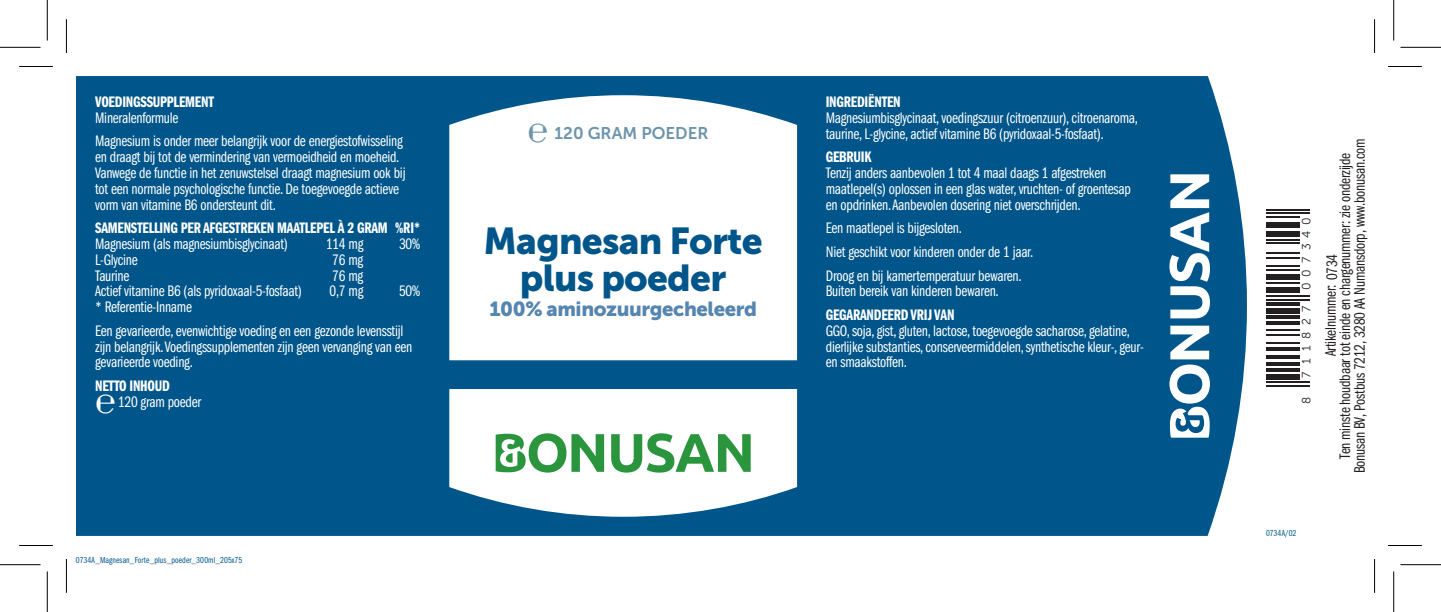
<style>
.page{position:relative;width:1441px;height:612px;background:#fff}
.page>*{position:absolute;margin:0;border:0;box-sizing:border-box;transform-origin:0 0}
.t1{font:37.12px/37.1px "Museo Sans 900";letter-spacing:-.02em;color:#00568a;text-align:center}
.t2{font:34.88px "Times New Roman";color:#fff}
.t3{font:34.88px "Times New Roman";color:#6e94ab}
.t4{font:20.25px "Museo Sans 900";letter-spacing:-.02em;color:#5685af}
.t5{font:16.88px "Museo Sans 700";color:#6e94ab}
.t6{font:15.75px/15.8px "Franklin Gothic Book Cmpr";letter-spacing:-.015em;color:#fff}
.t7{font:15.75px/14.6px "Franklin Gothic Book Cmpr";letter-spacing:-.015em;color:#231f20;text-align:center}
.t8{font:15.75px "Franklin Gothic Demi Cmpr";letter-spacing:-.015em;color:#fff}
.t9{font:11.92px "Museo Sans 300";letter-spacing:.535em;color:#231f20}
.t10{font:9px "Franklin Gothic Book Cmpr";letter-spacing:.01em;color:#00568a}
.s1{color:#fff}
</style>
<div class="page">
<div style="left:76px;top:76px;width:1170px;height:459px;background:#00568a"></div>
<svg style="left:449px;top:388px;width:348px;height:128px"></svg>
<svg style="left:449px;top:95px;width:348px;height:265px"></svg>
<svg style="left:611px;top:433px;width:139px;height:39px"></svg>
<svg style="left:495px;top:433px;width:109px;height:39px"></svg>
<svg style="left:1169px;top:174px;width:40px;height:144px"></svg>
<svg style="left:1169px;top:325px;width:40px;height:112px"></svg>
<hr style="left:1265px;top:384px;width:43px;height:2px;background:#231f20">
<hr style="left:1265px;top:381px;width:43px;height:1px;background:#231f20">
<div style="left:1265px;top:373px;width:34px;height:6px;background:#231f20"></div>
<svg style="left:1266px;top:368px;width:33px;height:3px"></svg>
<hr style="left:1265px;top:362px;width:34px;height:4px;background:#231f20">
<svg style="left:1266px;top:355px;width:33px;height:3px"></svg>
<hr style="left:1265px;top:347px;width:34px;height:3px;background:#231f20">
<hr style="left:1265px;top:341px;width:34px;height:2px;background:#231f20">
<hr style="left:1265px;top:334px;width:34px;height:2px;background:#231f20">
<hr style="left:1265px;top:328px;width:34px;height:2px;background:#231f20">
<hr style="left:1265px;top:321px;width:34px;height:4px;background:#231f20">
<hr style="left:1265px;top:315px;width:34px;height:4px;background:#231f20">
<div style="left:1265px;top:308px;width:34px;height:5px;background:#231f20"></div>
<hr style="left:1265px;top:302px;width:34px;height:4px;background:#231f20">
<hr style="left:1265px;top:298px;width:43px;height:2px;background:#231f20">
<hr style="left:1265px;top:294px;width:43px;height:2px;background:#231f20">
<div style="left:1265px;top:287px;width:34px;height:6px;background:#231f20"></div>
<hr style="left:1265px;top:281px;width:34px;height:2px;background:#231f20">
<div style="left:1265px;top:274px;width:34px;height:6px;background:#231f20"></div>
<hr style="left:1265px;top:268px;width:34px;height:2px;background:#231f20">
<hr style="left:1265px;top:265px;width:34px;height:1px;background:#231f20">
<hr style="left:1265px;top:257px;width:34px;height:2px;background:#231f20">
<hr style="left:1265px;top:251px;width:34px;height:2px;background:#231f20">
<hr style="left:1265px;top:242px;width:34px;height:2px;background:#231f20">
<hr style="left:1265px;top:238px;width:34px;height:2px;background:#231f20">
<div style="left:1265px;top:231px;width:34px;height:5px;background:#231f20"></div>
<div style="left:1265px;top:221px;width:34px;height:6px;background:#231f20"></div>
<hr style="left:1265px;top:216px;width:34px;height:2px;background:#231f20">
<hr style="left:1265px;top:212px;width:43px;height:2px;background:#231f20">
<hr style="left:1265px;top:208px;width:43px;height:2px;background:#231f20">
<hr style="left:19px;top:66px;width:34px;height:1px;background:#000">
<hr style="left:1387px;top:66px;width:34px;height:1px;background:#000">
<hr style="left:19px;top:544px;width:34px;height:1px;background:#000">
<hr style="left:1387px;top:544px;width:34px;height:1px;background:#000">
<hr style="left:66px;top:19px;width:1px;height:34px;background:#000">
<hr style="left:66px;top:558px;width:1px;height:34px;background:#000">
<hr style="left:1373px;top:19px;width:1px;height:34px;background:#000">
<hr style="left:1373px;top:558px;width:1px;height:34px;background:#000">
<hr style="left:0;top:47px;width:40px;height:1px;background:#000">
<hr style="left:1400px;top:47px;width:40px;height:1px;background:#000">
<hr style="left:0;top:563px;width:40px;height:1px;background:#000">
<hr style="left:1400px;top:563px;width:40px;height:1px;background:#000">
<hr style="left:47px;top:0;width:1px;height:40px;background:#000">
<hr style="left:47px;top:571px;width:1px;height:40px;background:#000">
<hr style="left:1393px;top:0;width:1px;height:40px;background:#000">
<hr style="left:1393px;top:571px;width:1px;height:40px;background:#000">
<p class="t8" style="left:95px;top:93px;width:120px">VOEDINGSSUPPLEMENT</p>
<p class="t6" style="left:95px;top:106px;width:309px;line-height:23.6px">Mineralenformule<br>Magnesium is onder meer belangrijk voor de energiestofwisseling</p>
<p class="t6" style="left:95px;top:149px;width:312px">en draagt bij tot de vermindering van vermoeidheid en moeheid.<br>Vanwege de functie in het zenuwstelsel draagt magnesium ook bij tot een normale psychologische functie. De toegevoegde actieve vorm van vitamine B6 ondersteunt dit.</p>
<p class="t8" style="left:95px;top:219px;width:327px">SAMENSTELLING PER AFGESTREKEN MAATLEPEL À 2 GRAM %RI*</p>
<p class="t6" style="left:95px;top:236px;width:194px">Magnesium (als magnesiumbisglycinaat)</p>
<p class="t6" style="left:326px;top:236px;width:39px">114 mg</p>
<p class="t6" style="left:399px;top:236px;width:23px">30%</p>
<p class="t6" style="left:95px;top:252px;width:44px">L-Glycine</p>
<p class="t6" style="left:332px;top:252px;width:32px">76 mg</p>
<p class="t6" style="left:95px;top:267px;width:36px">Taurine</p>
<p class="t6" style="left:332px;top:267px;width:32px">76 mg</p>
<p class="t6" style="left:95px;top:283px;width:208px">Actief vitamine B6 (als pyridoxaal-5-fosfaat)</p>
<p class="t6" style="left:329px;top:283px;width:35px">0,7 mg</p>
<p class="t6" style="left:399px;top:283px;width:23px">50%</p>
<p class="t6" style="left:95px;top:295px;width:310px;line-height:23.6px">* Referentie-Inname<br>Een gevarieerde, evenwichtige voeding en een gezonde levensstijl</p>
<p class="t6" style="left:95px;top:338px;width:319px">zijn belangrijk. Voedingssupplementen zijn geen vervanging van een gevarieerde voeding.</p>
<p class="t8" style="left:95px;top:377px;width:76px">NETTO INHOUD</p>
<p class="t6" style="left:118px;top:393px;width:85px">120 gram poeder</p>
<h2 class="t2" style="left:95px;top:378px;width:22px">℮</h2>
<p class="t10" style="left:76px;top:554px;width:168px">0734A_Magnesan_Forte_plus_poeder_300ml_205x75</p>
<h2 class="t3" style="left:527px;top:107px;width:22px">℮</h2>
<p class="t5" style="left:554px;top:124px;width:155px">120 GRAM POEDER</p>
<h1 class="t1" style="left:483px;top:222px;width:281px">Magnesan Forte plus poeder</h1>
<p class="t4" style="left:489px;top:297px;width:269px">100% aminozuurgecheleerd</p>
<p class="t8" style="left:825px;top:93px;width:76px">INGREDIËNTEN</p>
<p class="t6" style="left:825px;top:110px;width:314px">Magnesiumbisglycinaat, voedingszuur (citroenzuur), citroenaroma, taurine, L-glycine, actief vitamine B6 (pyridoxaal-5-fosfaat).</p>
<p class="t8" style="left:825px;top:148px;width:47px">GEBRUIK</p>
<p class="t6" style="left:825px;top:165px;width:306px">Tenzij anders aanbevolen 1 tot 4 maal daags 1 afgestreken maatlepel(s) oplossen in een glas water, vruchten- of groentesap en opdrinken. Aanbevolen dosering niet overschrijden.</p>
<p class="t6" style="left:825px;top:216px;width:209px;line-height:23.6px">Een maatlepel is bijgesloten.<br>Niet geschikt voor kinderen onder de 1 jaar.<br>Droog en bij kamertemperatuur bewaren.</p>
<p class="t6" style="left:825px;top:283px;width:174px">Buiten bereik van kinderen bewaren.</p>
<p class="t8" style="left:825px;top:306px;width:130px">GEGARANDEERD VRIJ VAN</p>
<p class="t6" style="left:825px;top:322px;width:319px">GGO, soja, gist, gluten, lactose, toegevoegde sacharose, gelatine, dierlijke substanties, conserveermiddelen, synthetische kleur-, geur&shy;en smaakstoffen.</p>
<p class="t9" style="left:1299px;top:290px;width:75px;rotate:-90deg">007340</p>
<p class="t9" style="left:1299px;top:377px;width:73px;rotate:-90deg">711827</p>
<p class="t9" style="left:1299px;top:404px;width:9px;rotate:-90deg">8</p>
<p class="t7" style="left:1323px;top:473px;width:336px;rotate:-90deg">Artikelnummer: <span class="s1">000<br></span>Ten minste houdbaar tot einde en chargenummer: zie onderzijde<br>Bonusan BV, Postbus 7212, 3280 AA Numansdorp, www.bonusan.com</p>
<p class="t7" style="left:1324px;top:280px;width:28px;rotate:-90deg">0734</p>
<p class="t10" style="left:1265px;top:527px;width:32px">0734A/02</p>
</div>
